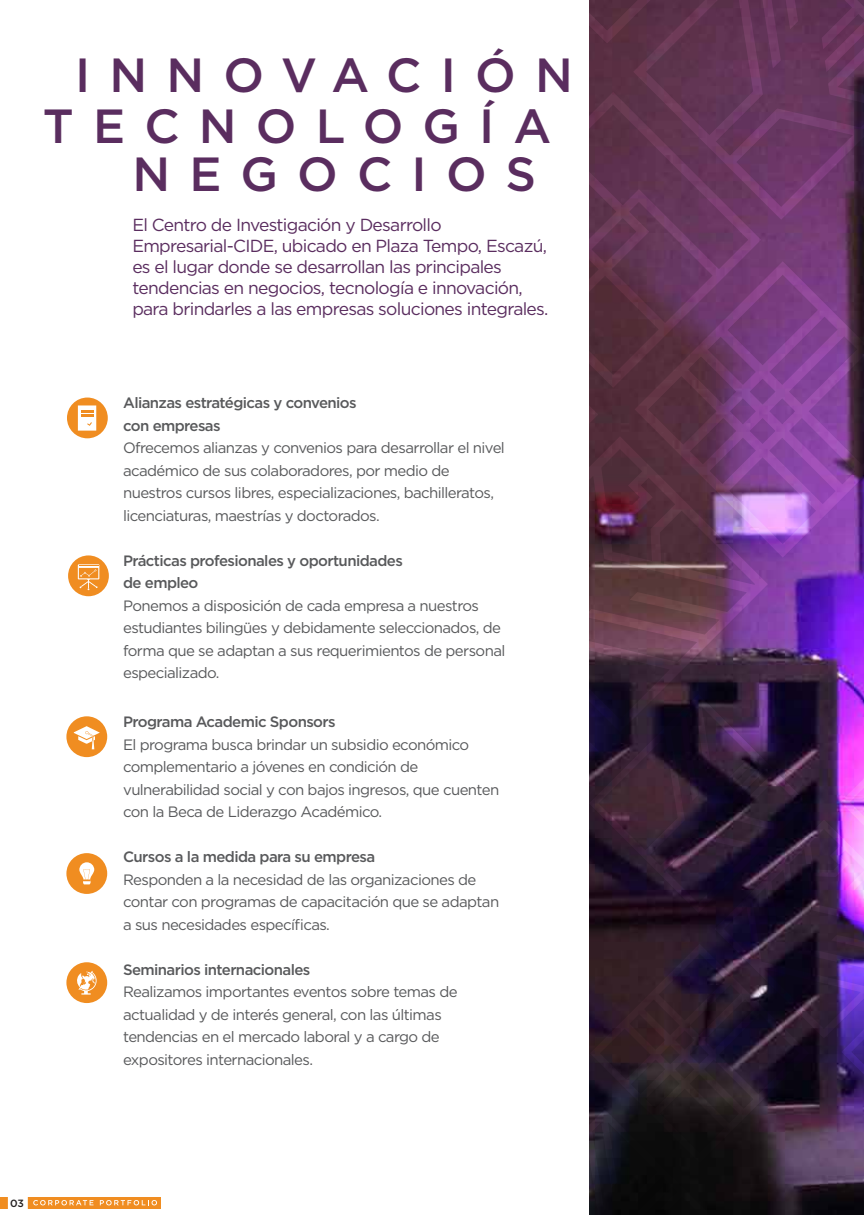
<style>
.page{position:relative;width:864px;height:1215px;background:#fff}
.page>*{position:absolute;margin:0;border:0;box-sizing:border-box;transform-origin:0 0}
.t1{font:500 47.85px/51.4px "Gotham";letter-spacing:.4em;color:#5a2d5f}
.t2{font:17.4px/21px "Gotham";letter-spacing:-.04em;color:#5a2d5f}
.t3{font:15px/22.5px "Gotham";letter-spacing:-.04em;color:#58595b}
.t4{font:500 15px/22.5px "Gotham";letter-spacing:-.04em;color:#58595b}
.t5{font:500 10.5px "Gotham";color:#231f20}
</style>
<div class="page">
<img style="left:589px;top:0;width:275px;height:1215px">
<svg style="left:67px;top:398px;width:41px;height:40px"></svg>
<svg style="left:68px;top:555px;width:41px;height:41px"></svg>
<svg style="left:66px;top:716px;width:41px;height:41px"></svg>
<svg style="left:66px;top:853px;width:41px;height:41px"></svg>
<svg style="left:66px;top:962px;width:41px;height:41px"></svg>
<div style="left:0;top:1197px;width:161px;height:12px;background:#f08d21"></div>
<svg style="left:33px;top:1200px;width:61px;height:5px"></svg>
<svg style="left:100px;top:1200px;width:57px;height:5px"></svg>
<div style="left:8px;top:1193px;width:20px;height:20px;background:#fff"></div>
<svg style="left:590px;top:436px;width:178px;height:168px;background:#62394f"></svg>
<svg style="left:590px;top:388px;width:8px;height:174px"></svg>
<svg style="left:590px;top:0;width:43px;height:43px;background:#5a3042"></svg>
<svg style="left:590px;top:92px;width:171px;height:296px;background:#60334e"></svg>
<svg style="left:635px;top:261px;width:229px;height:297px;background:#753f78"></svg>
<svg style="left:633px;top:0;width:231px;height:220px;background:#65355a"></svg>
<img style="left:590px;top:604px;width:274px;height:611px">
<h1 class="t1" style="left:43px;top:49px;width:531px;text-indent:32px">INNOVACIÓN<br>TECNOLOGÍA</h1>
<h1 class="t1" style="left:132px;top:148px;width:405px">NEGOCIOS</h1>
<p class="t2" style="left:132px;top:214px;width:418px">El Centro de Investigación y Desarrollo Empresarial-CIDE, ubicado en Plaza Tempo, Escazú, es el lugar donde se desarrollan las principales tendencias en negocios, tecnología e innovación, para brindarles a las empresas soluciones integrales.</p>
<p class="t4" style="left:123px;top:392px;width:235px">Alianzas estratégicas y convenios con empresas</p>
<p class="t3" style="left:123px;top:437px;width:383px">Ofrecemos alianzas y convenios para desarrollar el nivel académico de sus colaboradores, por medio de nuestros cursos libres, especializaciones, bachilleratos, licenciaturas, maestrías y doctorados.</p>
<p class="t4" style="left:123px;top:549px;width:281px">Prácticas profesionales y oportunidades de empleo</p>
<p class="t3" style="left:123px;top:594px;width:384px">Ponemos a disposición de cada empresa a nuestros estudiantes bilingües y debidamente seleccionados, de forma que se adaptan a sus requerimientos de personal especializado.</p>
<p class="t4" style="left:123px;top:711px;width:214px">Programa Academic Sponsors</p>
<p class="t3" style="left:123px;top:733px;width:378px">El programa busca brindar un subsidio económico complementario a jóvenes en condición de vulnerabilidad social y con bajos ingresos, que cuenten con la Beca de Liderazgo Académico.</p>
<p class="t4" style="left:123px;top:846px;width:254px">Cursos a la medida para su empresa</p>
<p class="t3" style="left:123px;top:868px;width:378px">Responden a la necesidad de las organizaciones de contar con programas de capacitación que se adaptan a sus necesidades específicas.</p>
<p class="t4" style="left:123px;top:958px;width:189px">Seminarios internacionales</p>
<p class="t3" style="left:123px;top:980px;width:336px">Realizamos importantes eventos sobre temas de actualidad y de interés general, con las últimas tendencias en el mercado laboral y a cargo de expositores internacionales.</p>
<p class="t5" style="left:10px;top:1196px;width:15px">03</p>
</div>
